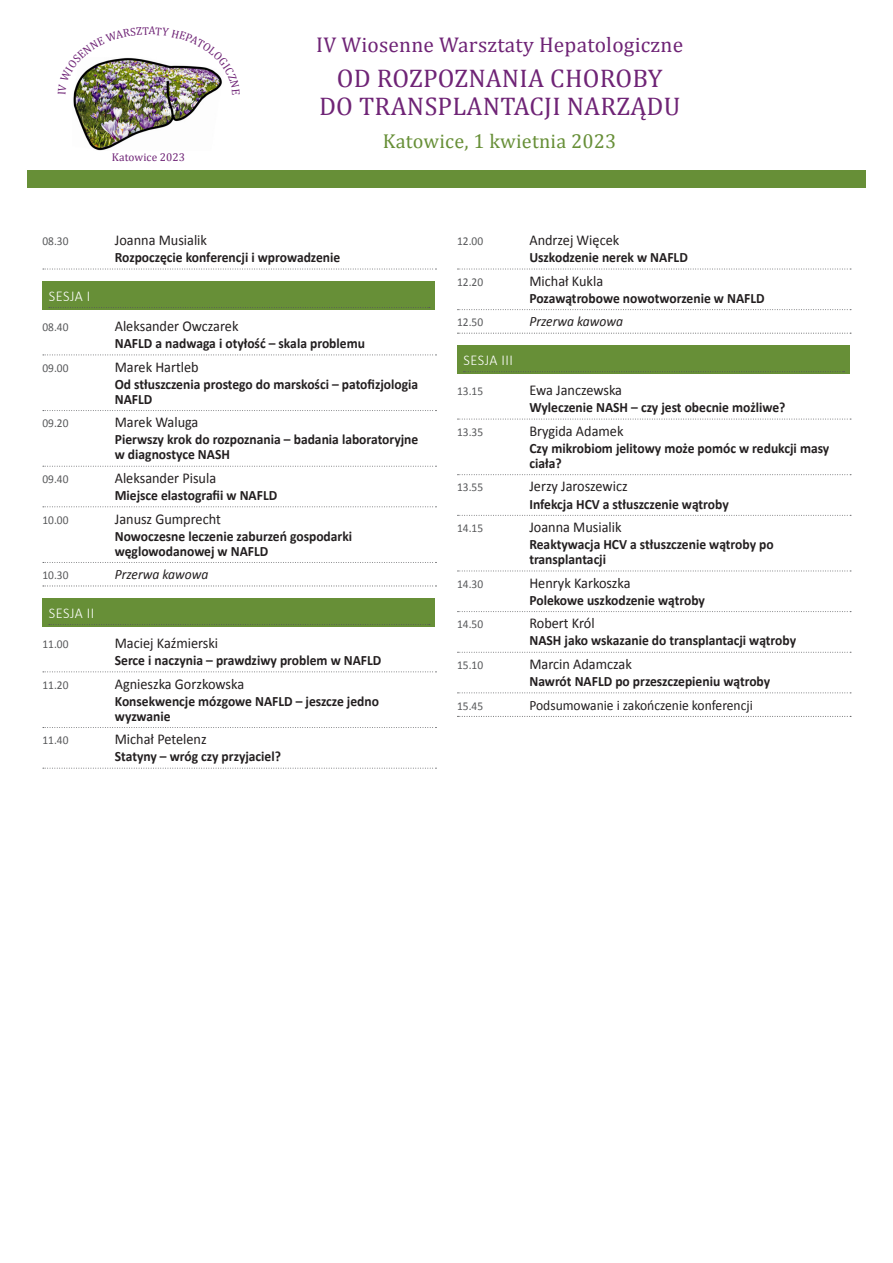
<style>
.page{position:relative;width:893px;height:1263px;background:#fff}
.page>*{position:absolute;margin:0;border:0;box-sizing:border-box;transform-origin:0 0}
.t1{font:25.65px/27.9px "Cambria";letter-spacing:.01em;color:#6f2476;text-align:center}
.t2{font:21.45px "Cambria";letter-spacing:.01em;color:#6f2476}
.t3{font:20.25px "Cambria";letter-spacing:.01em;color:#678f37}
.autorzy{font:15px "Calibri";color:#231f20;scale:.95 1}
.przerwa{font:300 15px "Calibri";letter-spacing:.035em;color:#fff;scale:.95 1}
.tytuł{font:700 14.25px/15px "Calibri";color:#231f20;scale:.95 1}
.przerwa-2{font:14.25px "Calibri";color:#231f20;scale:.95 1}
.przerwa-3{font:italic 14.25px "Calibri";color:#231f20;scale:.95 1}
.autorzy-2{font:12px "Calibri";color:#57585a;scale:.95 1}
.przerwa-4{font:12px "Calibri";color:#57585a;scale:.95 1}
.t4{font:11.25px "Cambria";letter-spacing:.01em;color:#6f2476}
</style>
<div class="page">
<img style="left:73px;top:95px;width:135px;height:56px">
<svg style="left:43px;top:269px;width:393px;height:1px"></svg>
<svg style="left:43px;top:355px;width:393px;height:1px"></svg>
<svg style="left:43px;top:410px;width:393px;height:1px"></svg>
<svg style="left:43px;top:466px;width:393px;height:1px"></svg>
<svg style="left:43px;top:506px;width:393px;height:1px"></svg>
<svg style="left:43px;top:562px;width:393px;height:1px"></svg>
<svg style="left:43px;top:586px;width:393px;height:1px"></svg>
<svg style="left:43px;top:671px;width:393px;height:1px"></svg>
<svg style="left:43px;top:727px;width:393px;height:1px"></svg>
<svg style="left:43px;top:768px;width:393px;height:1px"></svg>
<div style="left:43px;top:281px;width:392px;height:28px;background:#678f37"></div>
<svg style="left:49px;top:307px;width:381px;height:1px"></svg>
<div style="left:43px;top:598px;width:392px;height:28px;background:#678f37"></div>
<svg style="left:49px;top:624px;width:381px;height:1px"></svg>
<svg style="left:457px;top:269px;width:394px;height:1px"></svg>
<svg style="left:457px;top:309px;width:394px;height:1px"></svg>
<svg style="left:457px;top:333px;width:394px;height:1px"></svg>
<svg style="left:457px;top:419px;width:394px;height:1px"></svg>
<svg style="left:457px;top:474px;width:394px;height:1px"></svg>
<svg style="left:457px;top:515px;width:394px;height:1px"></svg>
<svg style="left:457px;top:571px;width:394px;height:1px"></svg>
<svg style="left:457px;top:611px;width:394px;height:1px"></svg>
<svg style="left:457px;top:652px;width:394px;height:1px"></svg>
<svg style="left:457px;top:692px;width:394px;height:1px"></svg>
<svg style="left:457px;top:716px;width:394px;height:1px"></svg>
<div style="left:457px;top:345px;width:393px;height:28px;background:#678f37"></div>
<svg style="left:463px;top:371px;width:381px;height:1px"></svg>
<div style="left:27px;top:170px;width:839px;height:18px;background:#678f37"></div>
<img style="left:73px;top:57px;width:149px;height:38px">
<p class="t4" style="left:112px;top:150px;width:75px">Katowice 2023</p>
<p class="t2" style="left:316px;top:32px;width:368px">IV Wiosenne Warsztaty Hepatologiczne</p>
<p class="t1" style="left:319px;top:64px;width:363px">OD ROZPOZNANIA CHOROBY<br>DO TRANSPLANTACJI NARZĄDU</p>
<p class="t3" style="left:383px;top:129px;width:235px">Katowice, 1 kwietnia 2023</p>
<p class="autorzy-2" style="left:43px;top:234px;width:29px">08.30</p>
<p class="autorzy" style="left:115px;top:231px;width:99px">Joanna Musialik</p>
<p class="tytuł" style="left:115px;top:250px;width:239px">Rozpoczęcie konferencji i wprowadzenie</p>
<p class="przerwa" style="left:49px;top:286px;width:45px">SESJA I</p>
<p class="autorzy-2" style="left:43px;top:319px;width:29px">08.40</p>
<p class="autorzy" style="left:115px;top:317px;width:132px">Aleksander Owczarek</p>
<p class="tytuł" style="left:115px;top:336px;width:265px">NAFLD a nadwaga i otyłość – skala problemu</p>
<p class="autorzy-2" style="left:43px;top:360px;width:29px">09.00</p>
<p class="autorzy" style="left:115px;top:357px;width:90px">Marek Hartleb</p>
<p class="tytuł" style="left:115px;top:377px;width:321px">Od stłuszczenia prostego do marskości – patofizjologia<br>NAFLD</p>
<p class="autorzy-2" style="left:43px;top:416px;width:29px">09.20</p>
<p class="autorzy" style="left:115px;top:413px;width:90px">Marek Waluga</p>
<p class="tytuł" style="left:115px;top:432px;width:321px">Pierwszy krok do rozpoznania – badania laboratoryjne w diagnostyce NASH</p>
<p class="autorzy-2" style="left:43px;top:471px;width:29px">09.40</p>
<p class="autorzy" style="left:115px;top:468px;width:108px">Aleksander Pisula</p>
<p class="tytuł" style="left:115px;top:488px;width:172px">Miejsce elastografii w NAFLD</p>
<p class="autorzy-2" style="left:43px;top:512px;width:29px">10.00</p>
<p class="autorzy" style="left:115px;top:509px;width:113px">Janusz Gumprecht</p>
<p class="tytuł" style="left:115px;top:528px;width:251px">Nowoczesne leczenie zaburzeń gospodarki węglowodanowej w NAFLD</p>
<p class="przerwa-4" style="left:43px;top:568px;width:29px">10.30</p>
<p class="przerwa-3" style="left:115px;top:565px;width:100px">Przerwa kawowa</p>
<p class="przerwa" style="left:49px;top:603px;width:49px">SESJA II</p>
<p class="autorzy-2" style="left:43px;top:636px;width:29px">11.00</p>
<p class="autorzy" style="left:115px;top:633px;width:110px">Maciej Kaźmierski</p>
<p class="tytuł" style="left:115px;top:653px;width:282px">Serce i naczynia – prawdziwy problem w NAFLD</p>
<p class="autorzy-2" style="left:43px;top:677px;width:29px">11.20</p>
<p class="autorzy" style="left:115px;top:674px;width:138px">Agnieszka Gorzkowska</p>
<p class="tytuł" style="left:115px;top:693px;width:280px">Konsekwencje mózgowe NAFLD – jeszcze jedno wyzwanie</p>
<p class="autorzy-2" style="left:43px;top:733px;width:29px">11.40</p>
<p class="autorzy" style="left:115px;top:730px;width:98px">Michał Petelenz</p>
<p class="tytuł" style="left:115px;top:749px;width:176px">Statyny – wróg czy przyjaciel?</p>
<p class="autorzy-2" style="left:457px;top:234px;width:29px">12.00</p>
<p class="autorzy" style="left:529px;top:231px;width:96px">Andrzej Więcek</p>
<p class="tytuł" style="left:529px;top:250px;width:168px">Uszkodzenie nerek w NAFLD</p>
<p class="autorzy-2" style="left:457px;top:274px;width:29px">12.20</p>
<p class="autorzy" style="left:529px;top:271px;width:79px">Michał Kukla</p>
<p class="tytuł" style="left:529px;top:291px;width:249px">Pozawątrobowe nowotworzenie w NAFLD</p>
<p class="przerwa-4" style="left:457px;top:315px;width:29px">12.50</p>
<p class="przerwa-3" style="left:529px;top:312px;width:100px">Przerwa kawowa</p>
<p class="przerwa" style="left:463px;top:351px;width:54px">SESJA III</p>
<p class="autorzy-2" style="left:457px;top:384px;width:29px">13.15</p>
<p class="autorzy" style="left:529px;top:381px;width:99px">Ewa Janczewska</p>
<p class="tytuł" style="left:529px;top:400px;width:271px">Wyleczenie NASH – czy jest obecnie możliwe?</p>
<p class="autorzy-2" style="left:457px;top:424px;width:29px">13.35</p>
<p class="autorzy" style="left:529px;top:421px;width:101px">Brygida Adamek</p>
<p class="tytuł" style="left:529px;top:441px;width:317px">Czy mikrobiom jelitowy może pomóc w redukcji masy ciała?</p>
<p class="autorzy-2" style="left:457px;top:480px;width:29px">13.55</p>
<p class="autorzy" style="left:529px;top:477px;width:105px">Jerzy Jaroszewicz</p>
<p class="tytuł" style="left:529px;top:496px;width:211px">Infekcja HCV a stłuszczenie wątroby</p>
<p class="autorzy-2" style="left:457px;top:520px;width:29px">14.15</p>
<p class="autorzy" style="left:529px;top:518px;width:99px">Joanna Musialik</p>
<p class="tytuł" style="left:529px;top:537px;width:259px">Reaktywacja HCV a stłuszczenie wątroby po transplantacji</p>
<p class="autorzy-2" style="left:457px;top:576px;width:29px">14.30</p>
<p class="autorzy" style="left:529px;top:573px;width:108px">Henryk Karkoszka</p>
<p class="tytuł" style="left:529px;top:593px;width:186px">Polekowe uszkodzenie wątroby</p>
<p class="autorzy-2" style="left:457px;top:617px;width:29px">14.50</p>
<p class="autorzy" style="left:529px;top:614px;width:70px">Robert Król</p>
<p class="tytuł" style="left:529px;top:633px;width:282px">NASH jako wskazanie do transplantacji wątroby</p>
<p class="autorzy-2" style="left:457px;top:657px;width:29px">15.10</p>
<p class="autorzy" style="left:529px;top:654px;width:109px">Marcin Adamczak</p>
<p class="tytuł" style="left:529px;top:674px;width:255px">Nawrót NAFLD po przeszczepieniu wątroby</p>
<p class="przerwa-4" style="left:457px;top:698px;width:29px">15.45</p>
<p class="przerwa-2" style="left:529px;top:696px;width:237px">Podsumowanie i zakończenie konferencji</p>
</div>
